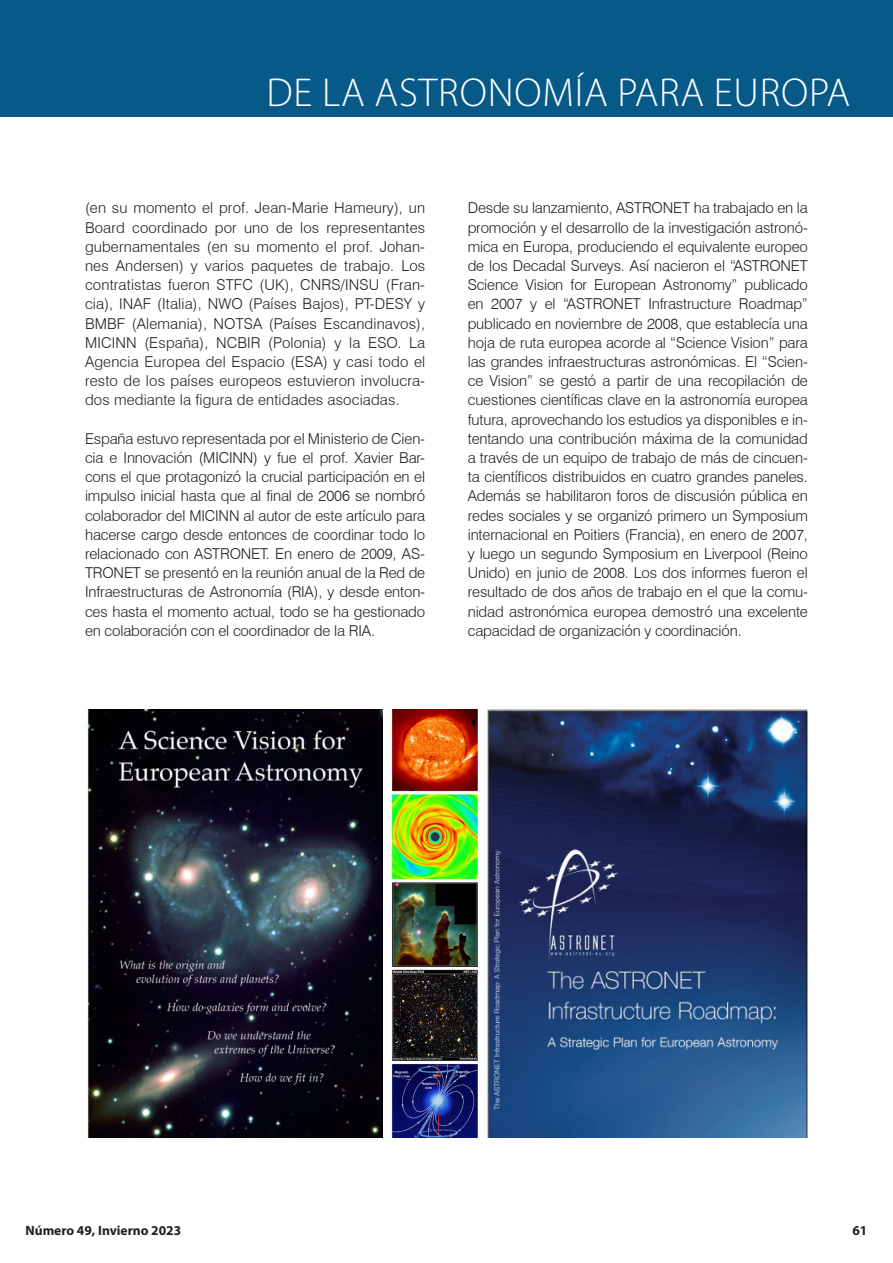
<style>
.page{position:relative;width:893px;height:1263px;background:#fff}
.page>*{position:absolute;margin:0;border:0;box-sizing:border-box;transform-origin:0 0}
.t1{font:300 40.5px "Myriad Pro";letter-spacing:.02em;color:#fff}
.Body_1{font:300 15px/19.2px "Swiss 721 BT";letter-spacing:-.01em;color:#231f20;text-align:justify}
.t2{font:700 13.5px "Myriad Pro";color:#231f20}
</style>
<div class="page">
<div style="left:0;top:0;width:893px;height:117px;background:#075a88"></div>
<img style="left:87px;top:710px;width:295px;height:427px">
<img style="left:391px;top:710px;width:87px;height:427px">
<img style="left:488px;top:710px;width:320px;height:427px">
<p class="t1" style="left:267px;top:68px;width:585px">DE LA ASTRONOMÍA PARA EUROPA</p>
<p class="Body_1" style="left:85px;top:198px;width:342px">(en su momento el prof. Jean-Marie Hameury), un Board coordinado por uno de los representantes gubernamentales (en su momento el prof. Johan&shy;nes Andersen) y varios paquetes de trabajo. Los contratistas fueron STFC (UK), CNRS/INSU (Fran&shy;cia), INAF (Italia), NWO (Países Bajos), PT-DESY y BMBF (Alemania), NOTSA (Países Escandinavos), MICINN (España), NCBIR (Polonia) y la ESO. La Agencia Europea del Espacio (ESA) y casi todo el resto de los países europeos estuvieron involucra&shy;dos mediante la figura de entidades asociadas.</p>
<p class="Body_1" style="left:85px;top:429px;width:342px">España estuvo representada por el Ministerio de Cien&shy;cia e Innovación (MICINN) y fue el prof. Xavier Bar&shy;cons el que protagonizó la crucial participación en el impulso inicial hasta que al final de 2006 se nombró colaborador del MICINN al autor de este artículo para hacerse cargo desde entonces de coordinar todo lo relacionado con ASTRONET. En enero de 2009, AS-TRONET se presentó en la reunión anual de la Red de Infraestructuras de Astronomía (RIA), y desde enton&shy;ces hasta el momento actual, todo se ha gestionado en colaboración con el coordinador de la RIA.</p>
<p class="Body_1" style="left:468px;top:198px;width:342px">Desde su lanzamiento, ASTRONET ha trabajado en la promoción y el desarrollo de la investigación astronó&shy;mica en Europa, produciendo el equivalente europeo de los Decadal Surveys. Así nacieron el “ASTRONET Science Vision for European Astronomy” publicado en 2007 y el “ASTRONET Infrastructure Roadmap” publicado en noviembre de 2008, que establecía una hoja de ruta europea acorde al “Science Vision” para las grandes infraestructuras astronómicas. El “Scien&shy;ce Vision” se gestó a partir de una recopilación de cuestiones científicas clave en la astronomía europea futura, aprovechando los estudios ya disponibles e in&shy;tentando una contribución máxima de la comunidad a través de un equipo de trabajo de más de cincuen&shy;ta científicos distribuidos en cuatro grandes paneles.<br>Además se habilitaron foros de discusión pública en redes sociales y se organizó primero un Symposium internacional en Poitiers (Francia), en enero de 2007, y luego un segundo Symposium en Liverpool (Reino Unido) en junio de 2008. Los dos informes fueron el resultado de dos años de trabajo en el que la comu&shy;nidad astronómica europea demostró una excelente capacidad de organización y coordinación.</p>
<p class="t2" style="left:26px;top:1221px;width:157px">Número 49, Invierno 2023</p>
<p class="t2" style="left:852px;top:1221px;width:16px">61</p>
</div>
